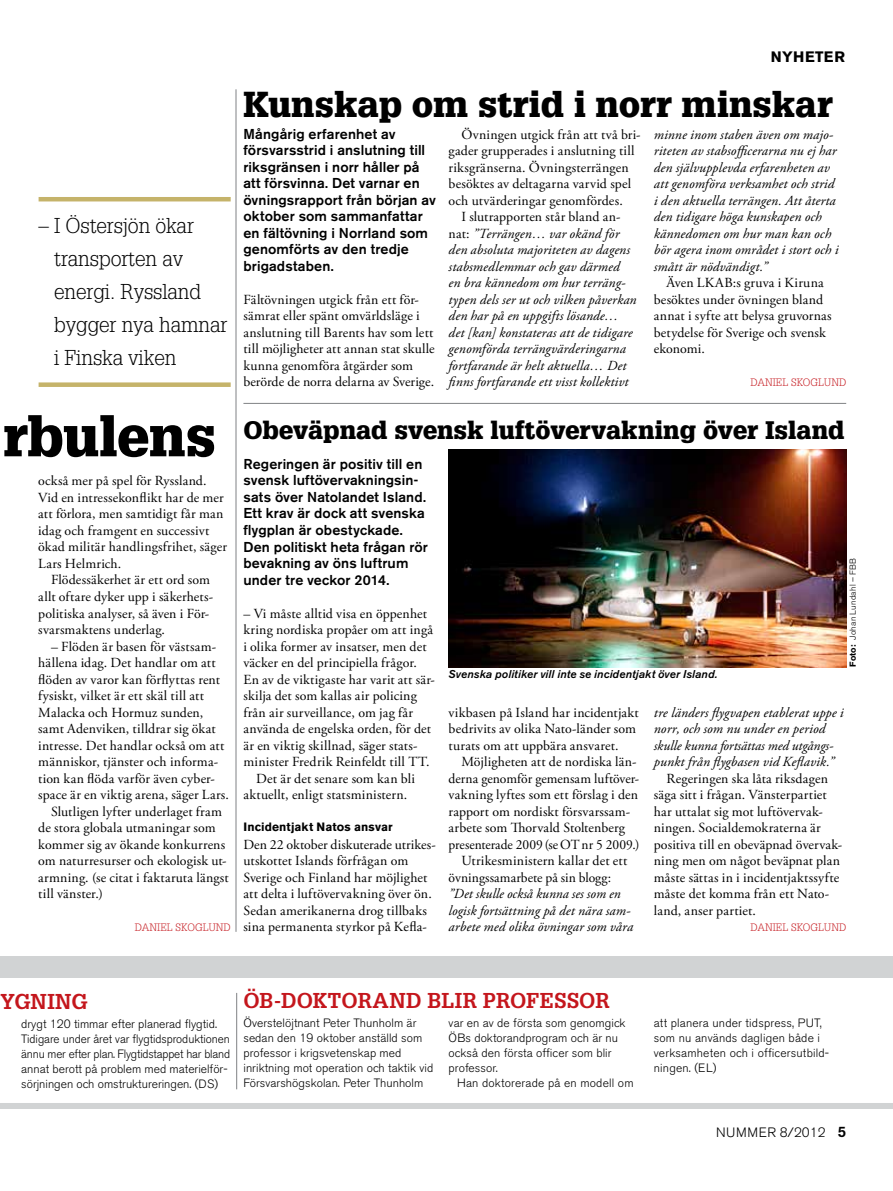
<style>
.page{position:relative;width:893px;height:1191px;background:#fff}
.page>*{position:absolute;margin:0;border:0;box-sizing:border-box;transform-origin:0 0}
.t1{font:900 55.5px "Glypha";color:#000}
.t2{font:900 35.25px "Glypha";color:#000}
.t3{font:900 24.75px "Glypha";letter-spacing:.005em;color:#000}
.t4{font:300 21px/33px "Glypha";letter-spacing:-.005em;color:#000}
.t5{font:700 21px "Glypha";letter-spacing:.025em;color:#c4161c}
.t6{font:700 21px "Glypha";letter-spacing:.005em;color:#c4161c}
.t7{font:700 15px "Akzidenz Grotesk BE";letter-spacing:.02em;color:#000}
.t8{font:500 14.25px/16.5px "Akzidenz Grotesk BE";letter-spacing:.01em;color:#000}
.t9{font:13.8px/16.5px "Adobe Garamond Pro";letter-spacing:.01em;color:#000}
.t10{font:italic 13.8px/16.5px "Adobe Garamond Pro";letter-spacing:.01em;color:#000}
.t11{font:300 13.5px "Akzidenz Grotesk BE";letter-spacing:.02em;color:#000}
.t12{font:300 12px/15px "Akzidenz Grotesk BE";letter-spacing:.005em;color:#000}
.t13{font:700 12px "Akzidenz Grotesk BE";letter-spacing:.015em;color:#000}
.t14{font:italic 500 11.25px "Akzidenz Grotesk BE";letter-spacing:.015em;color:#000}
.t15{font:300 10.5px "Glypha";letter-spacing:.01em;color:#c4161c}
.t16{font:300 8.7px "Akzidenz Grotesk BE";letter-spacing:.025em;color:#000}
.s1{font-style:normal}
.s2{font-weight:700}
.s3{font-weight:500;font-size:15px}
</style>
<div class="page">
<div style="left:0;top:1103px;width:893px;height:6px;background:#d1d3d4"></div>
<hr style="left:236px;top:993px;width:1px;height:96px;background:#808285">
<div style="left:0;top:956px;width:893px;height:22px;background:#d1d3d4"></div>
<hr style="left:236px;top:89px;width:1px;height:842px;background:#808285">
<hr style="left:243px;top:403px;width:603px;height:1px;background:#808285">
<hr style="left:39px;top:197px;width:192px;height:4px;background:#c5b36a">
<div style="left:39px;top:382px;width:192px;height:5px;background:#c5b36a"></div>
<img style="left:449px;top:449px;width:397px;height:218px">
<h3 class="t4" style="left:54px;top:210px;width:175px;text-indent:-16px">– I Östersjön ökar transporten av energi. Ryssland bygger nya hamnar i Finska viken</h3>
<h1 class="t1" style="left:3px;top:403px;width:214px">rbulens</h1>
<p class="t9" style="left:38px;top:473px;width:190px">också mer på spel för Ryssland.<br>Vid en intressekonflikt har de mer att förlora, men samtidigt får man idag och framgent en successivt ökad militär handlingsfrihet, säger<br>Lars Helmrich.</p>
<p class="t9" style="left:38px;top:572px;width:176px;text-indent:13px">Flödessäkerhet är ett ord som allt oftare dyker upp i säkerhets&shy;politiska analyser, så även i För&shy;svarsmaktens underlag.</p>
<p class="t9" style="left:51px;top:638px;width:167px">– Flöden är basen för västsam-</p>
<p class="t9" style="left:38px;top:655px;width:179px">hällena idag. Det handlar om att</p>
<p class="t9" style="left:38px;top:671px;width:183px">flöden av varor kan förflyttas rent</p>
<p class="t9" style="left:38px;top:688px;width:167px">fysiskt, vilket är ett skäl till att</p>
<p class="t9" style="left:38px;top:704px;width:167px">Malacka och Hormuz sunden,</p>
<p class="t9" style="left:38px;top:721px;width:179px">samt Adenviken, tilldrar sig ökat</p>
<p class="t9" style="left:38px;top:737px;width:188px">intresse. Det handlar också om att</p>
<p class="t9" style="left:38px;top:754px;width:181px">människor, tjänster och informa-</p>
<p class="t9" style="left:38px;top:770px;width:178px">tion kan flöda varför även cyber-</p>
<p class="t9" style="left:38px;top:787px;width:192px">space är en viktig arena, säger Lars.</p>
<p class="t9" style="left:51px;top:803px;width:173px">Slutligen lyfter underlaget fram</p>
<p class="t9" style="left:38px;top:820px;width:179px">de stora globala utmaningar som</p>
<p class="t9" style="left:38px;top:836px;width:188px">kommer sig av ökande konkurrens</p>
<p class="t9" style="left:38px;top:853px;width:190px">om naturresurser och ekologisk ut-</p>
<p class="t9" style="left:38px;top:869px;width:192px">armning. (se citat i faktaruta längst</p>
<p class="t9" style="left:38px;top:886px;width:66px">till vänster.)</p>
<p class="t15" style="left:135px;top:921px;width:96px">Daniel Skoglund</p>
<p class="t7" style="left:771px;top:48px;width:71px">Nyheter</p>
<h2 class="t2" style="left:243px;top:83px;width:591px">Kunskap om strid i norr minskar</h2>
<p class="t8" style="left:243px;top:125px;width:194px">Mångårig erfarenhet av försvarsstrid i anslutning till riksgränsen i norr håller på att försvinna. Det varnar en övningsrapport från början av oktober som sammanfattar en fältövning i Norrland som genomförts av den tredje brigadstaben.</p>
<p class="t9" style="left:243px;top:292px;width:193px">Fältövningen utgick från ett för&shy;sämrat eller spänt omvärldsläge i anslutning till Barents hav som lett till möjligheter att annan stat skulle kunna genomföra åtgärder som berörde de norra delarna av Sverige.</p>
<p class="t9" style="left:449px;top:127px;width:193px;text-indent:13px">Övningen utgick från att två bri&shy;gader grupperades i anslutning till riksgränserna. Övningsterrängen besöktes av deltagarna varvid spel och utvärderingar genomfördes.</p>
<p class="t10" style="left:449px;top:209px;width:189px;text-indent:13px"><span class="s1">I slutrapporten står bland an&shy;nat:</span> ”Terrängen… var okänd för den absoluta majoriteten av dagens stabsmedlemmar och gav därmed<br>en bra kännedom om hur terräng&shy;typen dels ser ut och vilken påverkan den har på en uppgifts lösande… det [kan] konstateras att de tidigare genomförda terrängvärderingarna fortfarande är helt aktuella… Det finns fortfarande ett visst kollektivt</p>
<p class="t10" style="left:654px;top:126px;width:186px">minne inom staben även om majo&shy;riteten av stabsofficerarna nu ej har den självupplevda erfarenheten av att genomföra verksamhet och strid i den aktuella terrängen. Att återta den tidigare höga kunskapen och kännedomen om hur man kan och bör agera inom området i stort och i smått är nödvändigt.”</p>
<p class="t9" style="left:654px;top:275px;width:179px;text-indent:13px">Även LKAB:s gruva i Kiruna besöktes under övningen bland annat i syfte att belysa gruvornas betydelse för Sverige och svensk ekonomi.</p>
<p class="t15" style="left:750px;top:377px;width:96px">Daniel Skoglund</p>
<h3 class="t3" style="left:243px;top:415px;width:603px">Obeväpnad svensk luftövervakning över Island</h3>
<p class="t8" style="left:243px;top:455px;width:186px">Regeringen är positiv till en svensk luftövervakningsin&shy;sats över Natolandet Island.<br>Ett krav är dock att svenska flygplan är obestyckade.<br>Den politiskt heta frågan rör bevakning av öns luftrum under tre veckor 2014.</p>
<p class="t9" style="left:243px;top:605px;width:185px">– Vi måste alltid visa en öppenhet</p>
<p class="t9" style="left:243px;top:622px;width:191px">kring nordiska propåer om att ingå</p>
<p class="t9" style="left:243px;top:638px;width:185px">i olika former av insatser, men det</p>
<p class="t9" style="left:243px;top:655px;width:175px">väcker en del principiella frågor.</p>
<p class="t9" style="left:243px;top:671px;width:193px">En av de viktigaste har varit att sär-</p>
<p class="t9" style="left:243px;top:688px;width:175px">skilja det som kallas air policing</p>
<p class="t9" style="left:243px;top:704px;width:171px">från air surveillance, om jag får</p>
<p class="t9" style="left:243px;top:721px;width:189px">använda de engelska orden, för det</p>
<p class="t9" style="left:243px;top:737px;width:176px">är en viktig skillnad, säger stats-</p>
<p class="t9" style="left:243px;top:754px;width:188px">minister Fredrik Reinfeldt till TT.</p>
<p class="t9" style="left:256px;top:770px;width:160px">Det är det senare som kan bli</p>
<p class="t9" style="left:243px;top:787px;width:165px">aktuellt, enligt statsministern.</p>
<p class="t13" style="left:243px;top:819px;width:151px">Incidentjakt Natos ansvar</p>
<p class="t9" style="left:243px;top:836px;width:194px">Den 22 oktober diskuterade utrikes&shy;utskottet Islands förfrågan om Sverige och Finland har möjlighet att delta i luftövervakning över ön.<br>Sedan amerikanerna drog tillbaks sina permanenta styrkor på Kefla-</p>
<p class="t16" style="left:848px;top:667px;width:110px;rotate:-90deg"><span class="s2">Foto:</span> Johan Lundahl – FBB</p>
<p class="t14" style="left:449px;top:667px;width:271px">Svenska politiker vill inte se incidentjakt över Island.</p>
<p class="t10" style="left:654px;top:704px;width:191px">tre länders flygvapen etablerat uppe i norr, och som nu under en period skulle kunna fortsättas med utgångs&shy;punkt från flygbasen vid Keflavik.”</p>
<p class="t9" style="left:654px;top:770px;width:190px;text-indent:13px">Regeringen ska låta riksdagen säga sitt i frågan. Vänsterpartiet har uttalat sig mot luftövervak&shy;ningen. Socialdemokraterna är positiva till en obeväpnad övervak&shy;ning men om något beväpnat plan måste sättas in i incidentjaktssyfte måste det komma från ett Nato&shy;land, anser partiet.</p>
<p class="t15" style="left:750px;top:921px;width:96px">Daniel Skoglund</p>
<p class="t9" style="left:449px;top:704px;width:192px">vikbasen på Island har incidentjakt bedrivits av olika Nato-länder som turats om att uppbära ansvaret.</p>
<p class="t9" style="left:461px;top:754px;width:177px">Möjligheten att de nordiska län-</p>
<p class="t9" style="left:449px;top:770px;width:192px">derna genomför gemensam luftöver-</p>
<p class="t9" style="left:449px;top:787px;width:191px">vakning lyftes som ett förslag i den</p>
<p class="t9" style="left:449px;top:803px;width:183px">rapport om nordiskt försvarssam-</p>
<p class="t9" style="left:449px;top:820px;width:178px">arbete som Thorvald Stoltenberg</p>
<p class="t9" style="left:449px;top:836px;width:192px">presenterade 2009 (se OT nr 5 2009.)</p>
<p class="t9" style="left:461px;top:853px;width:168px">Utrikesministern kallar det ett</p>
<p class="t9" style="left:449px;top:869px;width:164px">övningssamarbete på sin blogg:</p>
<p class="t10" style="left:449px;top:886px;width:186px">”Det skulle också kunna ses som en logisk fortsättning på det nära sam&shy;arbete med olika övningar som våra</p>
<h3 class="t6" style="left:1px;top:988px;width:89px">ygning</h3>
<p class="t12" style="left:21px;top:1016px;width:210px">drygt 120 timmar efter planerad flygtid.<br>Tidigare under året var flygtidsproduktionen ännu mer efter plan. Flygtidstappet har bland annat berott på problem med materielför&shy;sörjningen och omstruktureringen. (DS)</p>
<h3 class="t6" style="left:243px;top:987px;width:70px">ÖB-DOKTO</h3>
<h3 class="t5" style="left:358px;top:987px;width:253px">RAND BLIR PROFESSOR</h3>
<p class="t12" style="left:243px;top:1015px;width:191px">Överstelöjtnant Peter Thunholm är sedan den 19 oktober anställd som professor i krigsvetenskap med inriktning mot operation och taktik vid Försvarshögskolan. Peter Thunholm</p>
<p class="t12" style="left:449px;top:1015px;width:178px">var en av de första som genomgick<br>ÖBs doktorandprogram och är nu också den första officer som blir professor.</p>
<p class="t12" style="left:457px;top:1075px;width:178px">Han doktorerade på en modell om</p>
<p class="t12" style="left:654px;top:1015px;width:177px">att planera under tidspress, PUT, som nu används dagligen både i verksamheten och i officersutbild&shy;ningen. (EL)</p>
<p class="t11" style="left:716px;top:1124px;width:132px">NUMMER 8/2012 <span class="s3">5</span></p>
</div>
